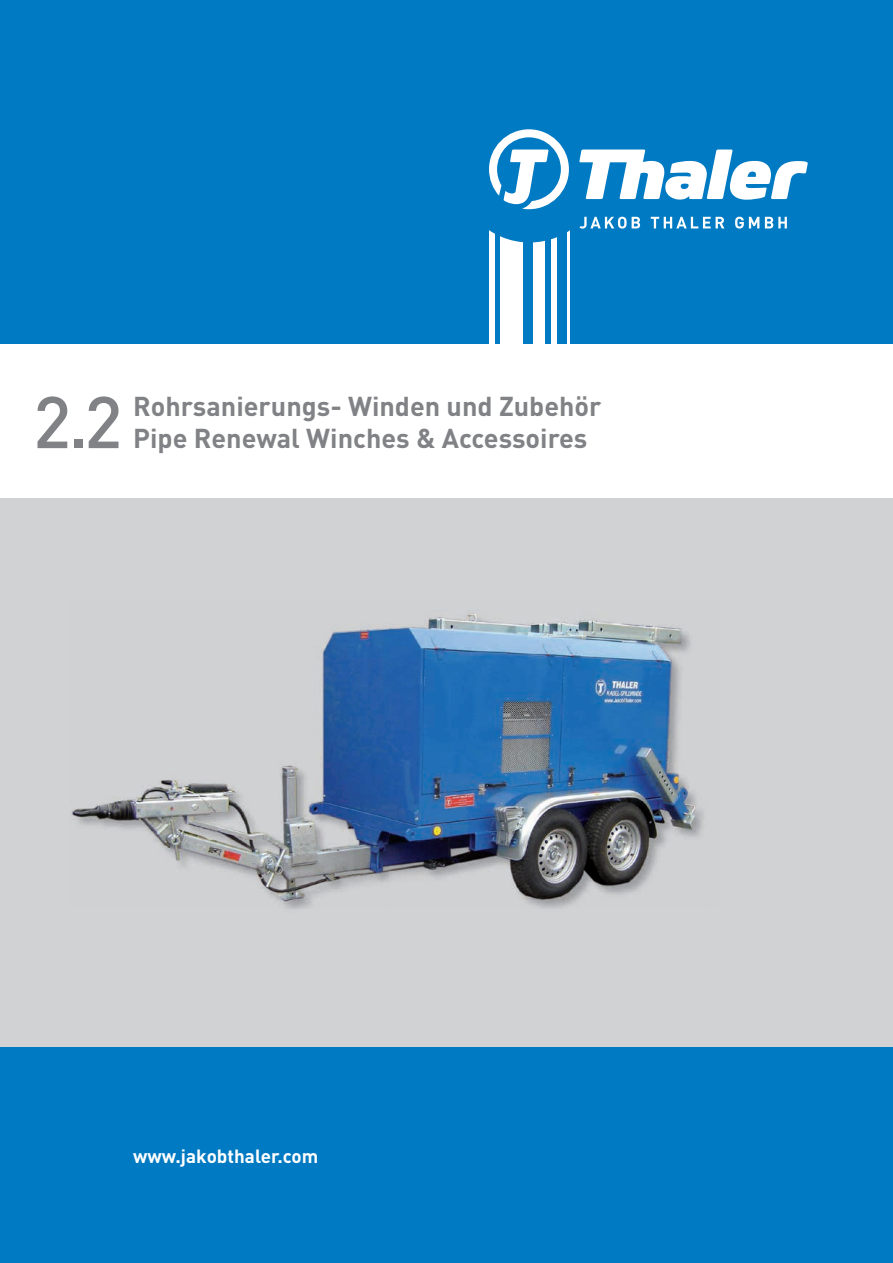
<style>
.page{position:relative;width:893px;height:1263px;background:#fff}
.page>*{position:absolute;margin:0;border:0;box-sizing:border-box;transform-origin:0 0}
.t1{font:500 72px "DIN";color:#808285}
.t2{font:700 27px "DIN";color:#808285}
.t3{font:700 18.9px "DIN";color:#fff}
</style>
<div class="page">
<div style="left:0;top:0;width:893px;height:344px;background:#007ac2"></div>
<div style="left:0;top:1047px;width:893px;height:216px;background:#007ac2"></div>
<div style="left:500px;top:229px;width:22px;height:791px;background:#fff"></div>
<div style="left:534px;top:229px;width:11px;height:791px;background:#fff"></div>
<div style="left:551px;top:229px;width:6px;height:791px;background:#fff"></div>
<div style="left:489px;top:229px;width:5px;height:791px;background:#fff"></div>
<hr style="left:567px;top:229px;width:3px;height:791px;background:#fff">
<div style="left:456px;top:96px;width:147px;height:146px;background:#007ac2;border-radius:50%"></div>
<svg style="left:579px;top:217px;width:61px;height:12px"></svg>
<svg style="left:651px;top:217px;width:73px;height:11px"></svg>
<svg style="left:735px;top:217px;width:24px;height:12px"></svg>
<svg style="left:765px;top:217px;width:22px;height:11px"></svg>
<svg style="left:579px;top:150px;width:229px;height:50px"></svg>
<svg style="left:489px;top:129px;width:80px;height:80px"></svg>
<div style="left:0;top:497px;width:893px;height:550px;background:#d1d2d4"></div>
<img style="left:73px;top:651px;width:631px;height:258px">
<img style="left:323px;top:612px;width:368px;height:39px">
<h1 class="t1" style="left:33px;top:376px;width:91px">2.2</h1>
<p class="t2" style="left:133px;top:389px;width:470px">Rohrsanierungs- Winden und Zubehör</p>
<p class="t2" style="left:133px;top:421px;width:456px">Pipe Renewal Winches &amp; Accessoires</p>
<p class="t3" style="left:133px;top:1144px;width:187px">www.jakobthaler.com</p>
</div>
